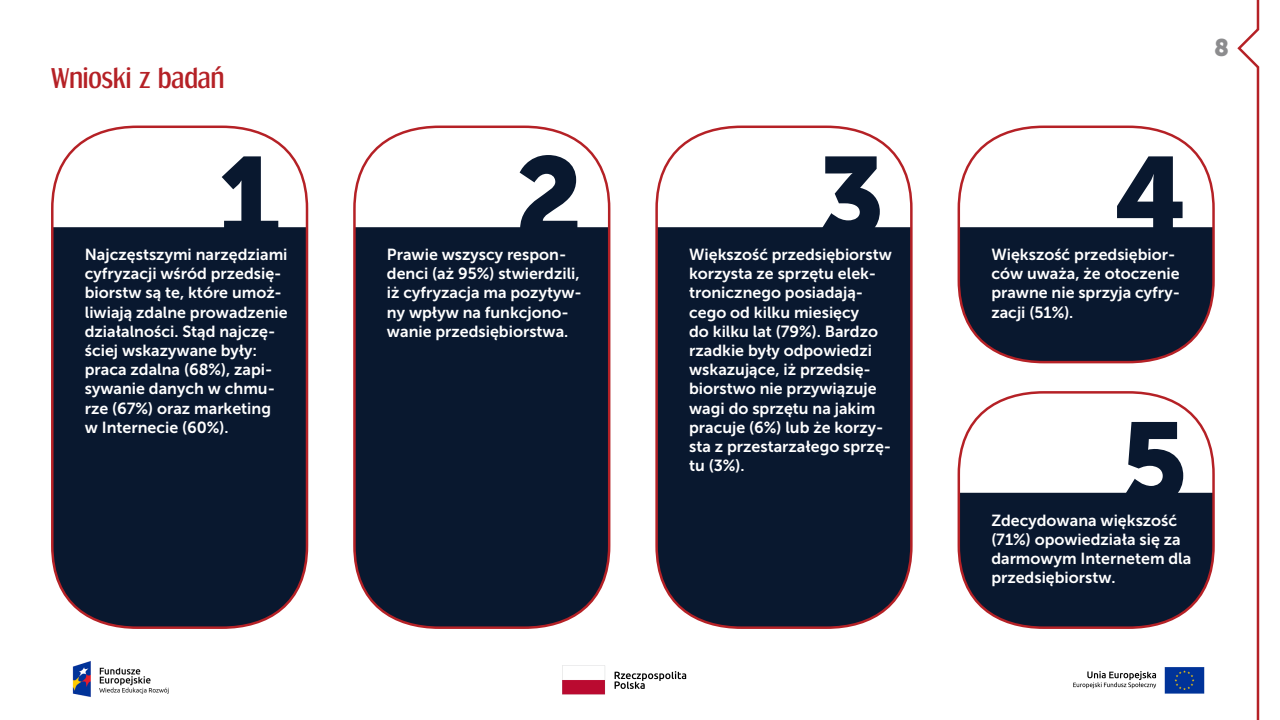
<style>
.page{position:relative;width:1280px;height:720px;background:#fff}
.page>*{position:absolute;margin:0;border:0;box-sizing:border-box;transform-origin:0 0}
.Srodtytul_2{font:113.9px "Museo Sans 900";color:#09182f}
.Srodtytul{font:26px "Dream Orphanage Rg";color:#b52126}
.t1{font:24px "Museo Sans 900";color:#8c8c8e}
.Wnioski{font:16px/19.2px "Museo Sans 700";color:#fff}
</style>
<div class="page">
<img style="left:1073px;top:667px;width:132px;height:27px">
<img style="left:562px;top:665px;width:125px;height:30px">
<img style="left:72px;top:661px;width:97px;height:36px">
<svg style="left:1237px;top:0;width:23px;height:720px"></svg>
<div style="left:52px;top:227px;width:255px;height:401px;background:#09182f"></div>
<div style="left:51px;top:126px;width:257px;height:503px;border:2px solid #b52126;border-radius:84px"></div>
<div style="left:354px;top:227px;width:255px;height:401px;background:#09182f"></div>
<div style="left:353px;top:126px;width:257px;height:503px;border:2px solid #b52126;border-radius:84px"></div>
<div style="left:657px;top:227px;width:254px;height:401px;background:#09182f"></div>
<div style="left:655px;top:126px;width:258px;height:503px;border:2px solid #b52126;border-radius:84px"></div>
<svg style="left:959px;top:227px;width:254px;height:135px;background:#1b273c"></svg>
<div style="left:957px;top:126px;width:258px;height:237px;border:2px solid #b52126;border-radius:84px"></div>
<svg style="left:959px;top:493px;width:254px;height:135px;background:#1c273c"></svg>
<div style="left:957px;top:391px;width:258px;height:238px;border:2px solid #b52126;border-radius:84px"></div>
<p class="Srodtytul" style="left:51px;top:63px;width:175px">Wnioski z badań</p>
<p class="Srodtytul_2" style="left:218px;top:133px;width:65px">1</p>
<p class="Wnioski" style="left:85px;top:245px;width:204px">Najczęstszymi narzędziami cyfryzacji wśród przedsię&shy;biorstw są te, które umoż&shy;liwiają zdalne prowadzenie działalności. Stąd najczę&shy;ściej wskazywane były: praca zdalna (68%), zapi&shy;sywanie danych w chmu&shy;rze (67%) oraz marketing w Internecie (60%).</p>
<p class="Srodtytul_2" style="left:515px;top:133px;width:70px">2</p>
<p class="Wnioski" style="left:387px;top:245px;width:196px">Prawie wszyscy respon&shy;denci (aż 95%) stwierdzili, iż cyfryzacja ma pozytyw&shy;ny wpływ na funkcjono&shy;wanie przedsiębiorstwa.</p>
<p class="Srodtytul_2" style="left:818px;top:133px;width:68px">3</p>
<p class="Wnioski" style="left:689px;top:245px;width:204px">Większość przedsiębiorstw korzysta ze sprzętu elek&shy;tronicznego posiadają&shy;cego od kilku miesięcy<br>do kilku lat (79%). Bardzo rzadkie były odpowiedzi wskazujące, iż przedsię&shy;biorstwo nie przywiązuje wagi do sprzętu na jakim pracuje (6%) lub że korzy&shy;sta z przestarzałego sprzę&shy;tu (3%).</p>
<h3 class="t1" style="left:1214px;top:34px;width:16px">8</h3>
<p class="Srodtytul_2" style="left:1114px;top:133px;width:75px">4</p>
<p class="Wnioski" style="left:991px;top:245px;width:190px">Większość przedsiębior&shy;ców uważa, że otoczenie prawne nie sprzyja cyfry&shy;zacji (51%).</p>
<p class="Srodtytul_2" style="left:1121px;top:399px;width:68px">5</p>
<p class="Wnioski" style="left:991px;top:510px;width:202px">Zdecydowana większość (71%) opowiedziała się za darmowym Internetem dla przedsiębiorstw.</p>
</div>
